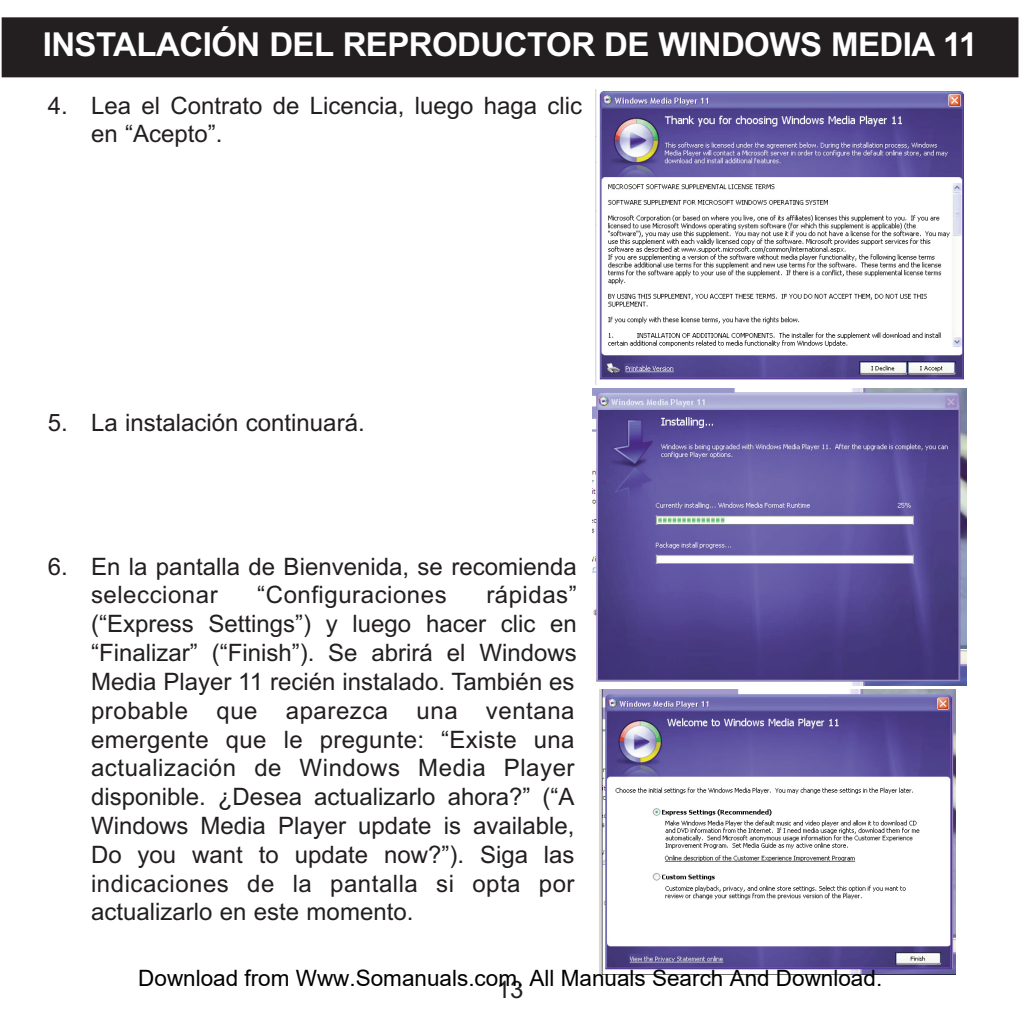
<style>
.page{position:relative;width:1021px;height:1021px;background:#fff}
.page>*{position:absolute;margin:0;border:0;box-sizing:border-box;transform-origin:0 0}
.t1{font:700 33px "Arial";letter-spacing:-.015em;color:#fff}
.t2{font:24px/28.8px "Arial";color:#231f20}
.t3{font:24px "Arial";letter-spacing:.02em;color:#231f20}
.t4{font:22.5px "Arial";color:#000}
</style>
<div class="page">
<div style="left:3px;top:19px;width:1013px;height:57px;background:#231f20"></div>
<div style="left:2px;top:17px;width:1016px;height:60px;border:2px solid #231f20"></div>
<img style="left:592px;top:389px;width:374px;height:296px">
<img style="left:599px;top:689px;width:356px;height:285px">
<img style="left:595px;top:89px;width:369px;height:295px">
<h1 class="t1" style="left:43px;top:25px;width:936px">INSTALACIÓN DEL REPRODUCTOR DE WINDOWS MEDIA 11</h1>
<p class="t2" style="left:91px;top:91px;width:492px;text-indent:-43px">4. Lea el Contrato de Licencia, luego haga clic en “Acepto”.</p>
<p class="t2" style="left:48px;top:408px;width:318px">5. La instalación continuará.</p>
<p class="t2" style="left:91px;top:552px;width:487px;text-indent:-43px">6. En la pantalla de Bienvenida, se recomienda seleccionar</p>
<p class="t3" style="left:257px;top:581px;width:191px">“Configuraciones</p>
<p class="t2" style="left:91px;top:580px;width:487px;text-align:justify;text-indent:395px">rápidas” (“Express Settings”) y luego hacer clic en “Finalizar” (“Finish”). Se abrirá el Windows Media Player 11 recién instalado. También es probable que aparezca una ventana emergente que le pregunte: “Existe una actualización de Windows Media Player disponible. ¿Desea actualizarlo ahora?” (“A Windows Media Player update is available, Do you want to update now?”). Siga las indicaciones de la pantalla si opta por actualizarlo en este momento.</p>
<p class="t4" style="left:138px;top:965px;width:745px">Download from Www.Somanuals.com. All Manuals Search And Download.</p>
<p class="t2" style="left:497px;top:975px;width:28px">13</p>
</div>
